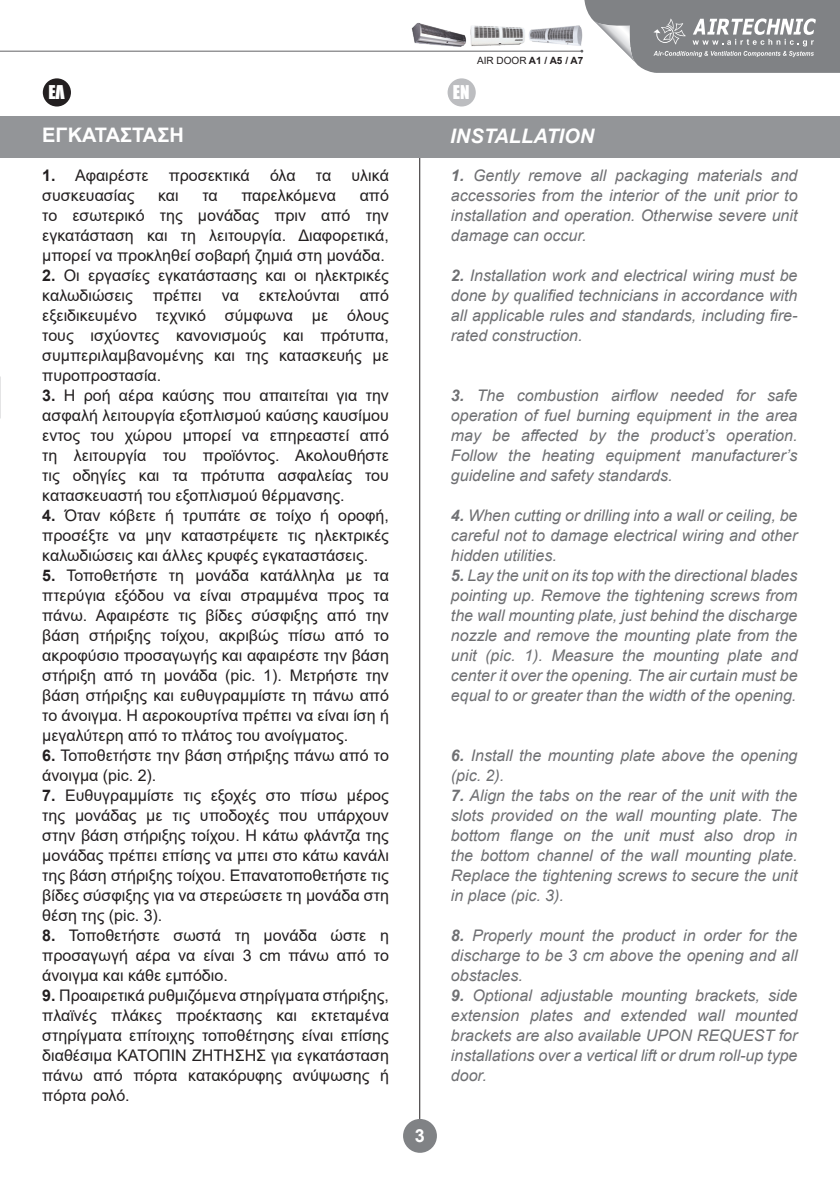
<style>
.page{position:relative;width:840px;height:1191px;background:#fff}
.page>*{position:absolute;margin:0;border:0;box-sizing:border-box;transform-origin:0 0}
.t1{font:italic 700 20px "Arial";color:#fff}
.t2{font:700 20px "Arial";color:#fff}
.t3{font:700 18px "Arial";color:#fff}
.t4{font:17.4px "Impact";color:#fff}
.t5{font:16px/20px "Arial";color:#231f20;text-align:justify}
.t6{font:italic 16px/20px "Arial";color:#6f7073;text-align:justify}
.t7{font:700 10px "Arial";color:#231f20}
.s1{font-weight:400}
.s2{font-weight:700}
</style>
<div class="page">
<img style="left:411px;top:22px;width:55px;height:25px">
<img style="left:470px;top:25px;width:55px;height:21px">
<img style="left:529px;top:25px;width:51px;height:21px">
<div style="left:403px;top:1119px;width:33px;height:33px;background:#808285;border-radius:50%"></div>
<hr style="left:419px;top:151px;width:1px;height:968px;background:#231f20">
<div style="left:43px;top:78px;width:28px;height:28px;background:#231f20;border-radius:50%"></div>
<div style="left:447px;top:78px;width:28px;height:28px;background:#bcbdc0;border-radius:50%"></div>
<hr style="left:0;top:51px;width:581px;height:1px;background:#636366">
<svg style="left:580px;top:0;width:259px;height:73px"></svg>
<div style="left:0;top:116px;width:839px;height:42px;background:#939598"></div>
<p class="t7" style="left:477px;top:54px;width:108px"><span class="s1">AIR DOOR</span> A1 / A5 / A7</p>
<p class="t4" style="left:48px;top:79px;width:18px">ΕΛ</p>
<p class="t4" style="left:452px;top:79px;width:18px">EN</p>
<p class="t2" style="left:42px;top:121px;width:143px">ΕΓΚΑΤΑΣΤΑΣΗ</p>
<p class="t1" style="left:450px;top:123px;width:145px">INSTALLATION</p>
<p class="t6" style="left:450px;top:165px;width:348px"><span class="s2">1.</span> Gently remove all packaging materials and accessories from the interior of the unit prior to installation and operation. Otherwise severe unit damage can occur.</p>
<p class="t6" style="left:450px;top:265px;width:348px"><span class="s2">2.</span> Installation work and electrical wiring must be done by qualified technicians in accordance with all applicable rules and standards, including fire&shy;rated construction.</p>
<p class="t5" style="left:42px;top:165px;width:108px"><span class="s2">1.</span> Αφαιρέστε</p>
<p class="t5" style="left:169px;top:165px;width:82px">προσεκτικά</p>
<p class="t5" style="left:270px;top:165px;width:27px">όλα</p>
<p class="t5" style="left:316px;top:165px;width:17px">τα</p>
<p class="t5" style="left:351px;top:165px;width:39px">υλικά</p>
<p class="t5" style="left:42px;top:185px;width:94px">συσκευασίας</p>
<p class="t5" style="left:158px;top:185px;width:22px">και</p>
<p class="t5" style="left:202px;top:185px;width:17px">τα</p>
<p class="t5" style="left:241px;top:185px;width:96px">παρελκόμενα</p>
<p class="t5" style="left:42px;top:185px;width:348px;text-indent:317px">από το εσωτερικό της μονάδας πριν από την εγκατάσταση και τη λειτουργία. Διαφορετικά, μπορεί να προκληθεί σοβαρή ζημιά στη μονάδα.</p>
<p class="t5" style="left:42px;top:265px;width:348px"><span class="s2">2.</span> Οι εργασίες εγκατάστασης και οι ηλεκτρικές καλωδιώσεις πρέπει να εκτελούνται από εξειδικευμένο τεχνικό σύμφωνα με όλους τους ισχύοντες κανονισμούς και πρότυπα, συμπεριλαμβανομένης και της κατασκευής με πυροπροστασία.</p>
<p class="t5" style="left:42px;top:385px;width:348px"><span class="s2">3.</span> Η ροή αέρα καύσης που απαιτείται για την ασφαλή λειτουργία εξοπλισμού καύσης καυσίμου εντος του χώρου μπορεί να επηρεαστεί από τη λειτουργία του προϊόντος. Ακολουθήστε τις οδηγίες και τα πρότυπα ασφαλείας του κατασκευαστή του εξοπλισμού θέρμανσης.</p>
<p class="t5" style="left:42px;top:505px;width:348px"><span class="s2">4.</span> Όταν κόβετε ή τρυπάτε σε τοίχο ή οροφή, προσέξτε να μην καταστρέψετε τις ηλεκτρικές καλωδιώσεις και άλλες κρυφές εγκαταστάσεις.</p>
<p class="t5" style="left:42px;top:565px;width:348px"><span class="s2">5.</span> Τοποθετήστε τη μονάδα κατάλληλα με τα πτερύγια εξόδου να είναι στραμμένα προς τα πάνω. Αφαιρέστε τις βίδες σύσφιξης από την βάση στήριξης τοίχου, ακριβώς πίσω από το ακροφύσιο προσαγωγής και αφαιρέστε την βάση στήριξη από τη μονάδα (pic. 1). Μετρήστε την βάση στήριξης και ευθυγραμμίστε τη πάνω από το άνοιγμα. Η αεροκουρτίνα πρέπει να είναι ίση ή μεγαλύτερη από το πλάτος του ανοίγματος.</p>
<p class="t5" style="left:42px;top:745px;width:348px"><span class="s2">6.</span> Τοποθετήστε την βάση στήριξης πάνω από το άνοιγμα (pic. 2).</p>
<p class="t5" style="left:42px;top:785px;width:348px"><span class="s2">7.</span> Ευθυγραμμίστε τις εξοχές στο πίσω μέρος της μονάδας με τις υποδοχές που υπάρχουν στην βάση στήριξης τοίχου. Η κάτω φλάντζα της μονάδας πρέπει επίσης να μπει στο κάτω κανάλι της βάση στήριξης τοίχου. Επανατοποθετήστε τις βίδες σύσφιξης για να στερεώσετε τη μονάδα στη θέση της (pic. 3).</p>
<p class="t5" style="left:42px;top:925px;width:348px"><span class="s2">8.</span> Τοποθετήστε σωστά τη μονάδα ώστε η προσαγωγή αέρα να είναι 3 cm πάνω από το άνοιγμα και κάθε εμπόδιο.</p>
<p class="t5" style="left:42px;top:985px;width:348px"><span class="s2">9.</span> Προαιρετικά ρυθμιζόμενα στηρίγματα στήριξης, πλαϊνές πλάκες προέκτασης και εκτεταμένα στηρίγματα επίτοιχης τοποθέτησης είναι επίσης διαθέσιμα ΚΑΤΟΠΙΝ ΖΗΤΗΣΗΣ για εγκατάσταση πάνω από πόρτα κατακόρυφης ανύψωσης ή πόρτα ρολό.</p>
<p class="t6" style="left:450px;top:385px;width:348px"><span class="s2">3.</span> The combustion airflow needed for safe operation of fuel burning equipment in the area may be affected by the product’s operation.<br>Follow the heating equipment manufacturer’s guideline and safety standards.</p>
<p class="t6" style="left:450px;top:505px;width:348px"><span class="s2">4.</span> When cutting or drilling into a wall or ceiling, be careful not to damage electrical wiring and other hidden utilities.</p>
<p class="t6" style="left:450px;top:565px;width:348px"><span class="s2">5.</span> Lay the unit on its top with the directional blades pointing up. Remove the tightening screws from the wall mounting plate, just behind the discharge nozzle and remove the mounting plate from the unit (pic. 1). Measure the mounting plate and center it over the opening. The air curtain must be equal to or greater than the width of the opening.</p>
<p class="t6" style="left:450px;top:745px;width:348px"><span class="s2">6.</span> Install the mounting plate above the opening (pic. 2).</p>
<p class="t6" style="left:450px;top:785px;width:348px"><span class="s2">7.</span> Align the tabs on the rear of the unit with the slots provided on the wall mounting plate. The bottom flange on the unit must also drop in the bottom channel of the wall mounting plate.<br>Replace the tightening screws to secure the unit in place (pic. 3).</p>
<p class="t6" style="left:450px;top:925px;width:348px"><span class="s2">8.</span> Properly mount the product in order for the discharge to be 3 cm above the opening and all obstacles.</p>
<p class="t6" style="left:450px;top:985px;width:348px"><span class="s2">9.</span> Optional adjustable mounting brackets, side extension plates and extended wall mounted brackets are also available UPON REQUEST for installations over a vertical lift or drum roll-up type door.</p>
<p class="t3" style="left:415px;top:1123px;width:12px">3</p>
</div>
